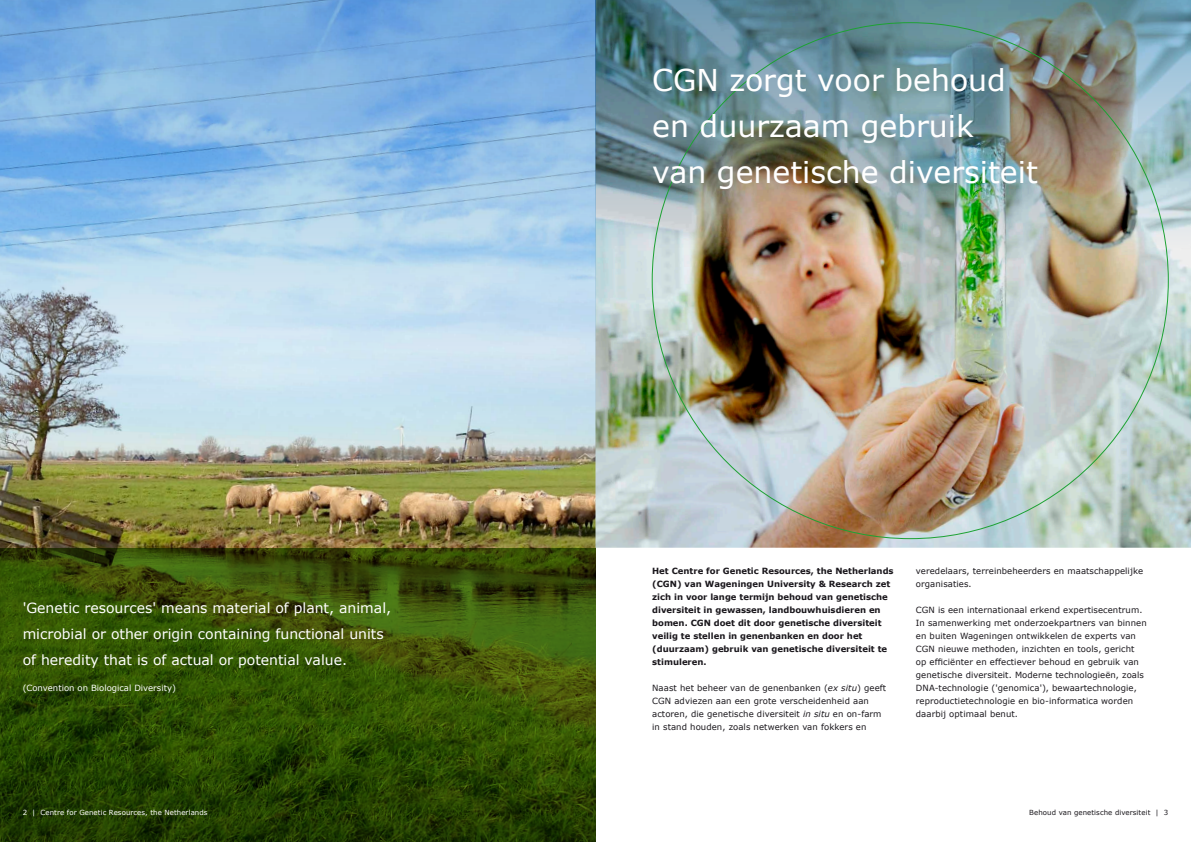
<style>
.page{position:relative;width:1191px;height:842px;background:#fff}
.page>*{position:absolute;margin:0;border:0;box-sizing:border-box;transform-origin:0 0}
.t1{font:30px/45.6px "Verdana";color:#fff}
.t2{font:14px/26.1px "Verdana";color:#fff}
.t3{font:8.5px/13px "Verdana";letter-spacing:.01em;color:#1a171c}
.t4{font:700 8.5px/13px "Verdana";color:#1a171c}
.t5{font:8.5px "Verdana";color:#fff}
.t6{font:7px "Verdana";letter-spacing:.01em;color:#fff}
.t7{font:7px "Verdana";letter-spacing:.01em;color:#1a171c}
.s1{font-style:italic}
</style>
<div class="page">
<img style="left:0;top:463px;width:595px;height:85px">
<svg style="left:0;top:548px;width:595px;height:189px;background:#385207"></svg>
<img style="left:595px;top:248px;width:596px;height:300px">
<svg style="left:0;top:737px;width:595px;height:105px;background:#244002"></svg>
<svg style="left:0;top:0;width:595px;height:463px;background:#a0c4e1"></svg>
<img style="left:595px;top:0;width:596px;height:248px">
<h2 class="t2" style="left:23px;top:595px;width:370px">'Genetic resources' means material of plant, animal, microbial or other origin containing functional units of heredity that is of actual or potential value.</h2>
<p class="t5" style="left:23px;top:683px;width:155px">(Convention on Biological Diversity)</p>
<h1 class="t1" style="left:652px;top:58px;width:387px">CGN zorgt voor behoud en duurzaam gebruik<br>van genetische diversiteit</h1>
<p class="t4" style="left:652px;top:564px;width:243px">Het Centre for Genetic Resources, the Netherlands (CGN) van Wageningen University &amp; Research zet zich in voor lange termijn behoud van genetische diversiteit in gewassen, landbouwhuisdieren en bomen. CGN doet dit door genetische diversiteit veilig te stellen in genenbanken en door het (duurzaam) gebruik van genetische diversiteit te stimuleren.</p>
<p class="t3" style="left:652px;top:682px;width:235px">Naast het beheer van de genenbanken (<span class="s1">ex situ</span>) geeft CGN adviezen aan een grote verscheidenheid aan actoren, die genetische diversiteit <span class="s1">in situ</span> en on-farm in stand houden, zoals netwerken van fokkers en</p>
<p class="t3" style="left:916px;top:564px;width:229px">veredelaars, terreinbeheerders en maatschappelijke organisaties.</p>
<p class="t3" style="left:916px;top:603px;width:232px">CGN is een internationaal erkend expertisecentrum.<br>In samenwerking met onderzoekpartners van binnen en buiten Wageningen ontwikkelen de experts van CGN nieuwe methoden, inzichten en tools, gericht op efficiënter en effectiever behoud en gebruik van genetische diversiteit. Moderne technologieën, zoals DNA-technologie ('genomica'), bewaartechnologie, reproductietechnologie en bio-informatica worden daarbij optimaal benut.</p>
<p class="t6" style="left:23px;top:808px;width:186px">2 | Centre for Genetic Resources, the Netherlands</p>
<p class="t7" style="left:1029px;top:808px;width:141px">Behoud van genetische diversiteit | 3</p>
</div>
